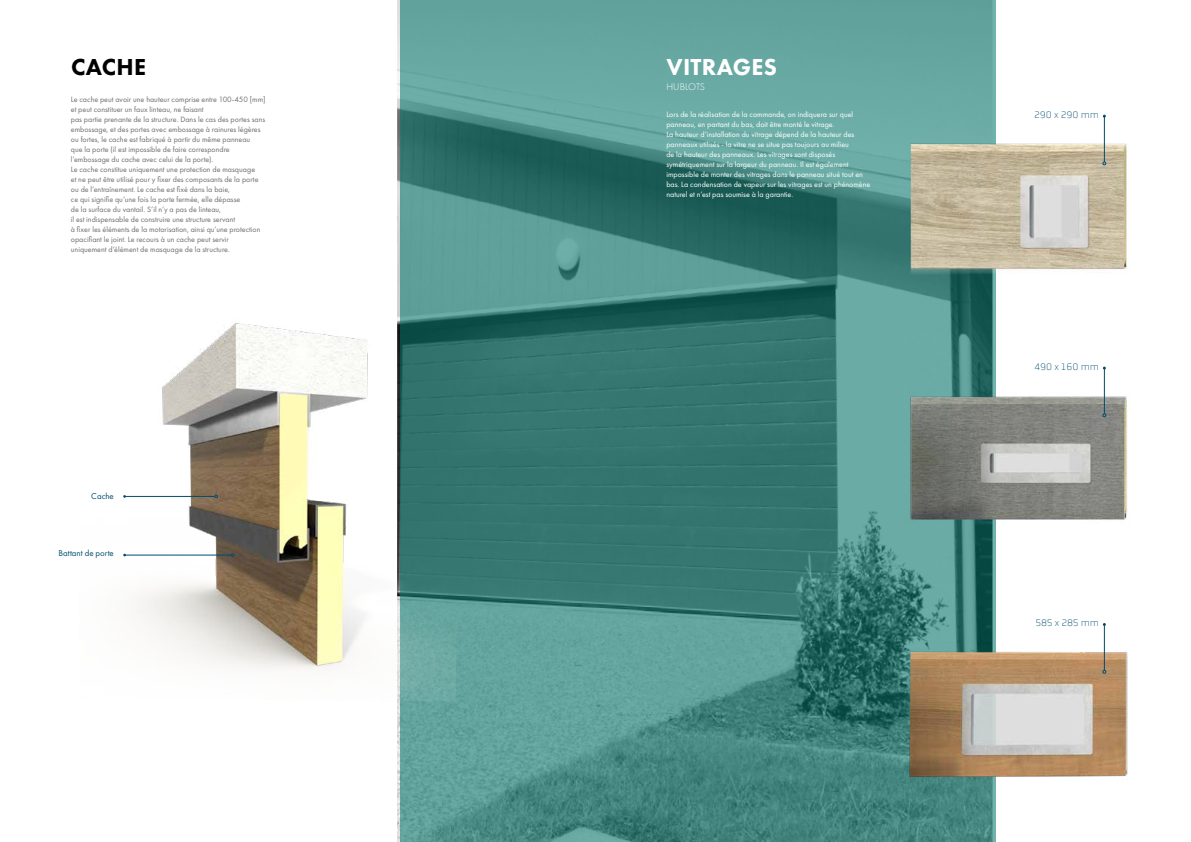
<style>
.page{position:relative;width:1191px;height:842px;background:#fff}
.page>*{position:absolute;margin:0;border:0;box-sizing:border-box;transform-origin:0 0}
.t1{font:800 24px "Futura PT";letter-spacing:.01em;color:#fff}
.t2{font:800 24px "Futura PT";letter-spacing:.01em;color:#000}
.t3{font:300 10px "Futura PT";letter-spacing:-.005em;color:#fff}
.t4{font:100 9.8px "Obvia";color:#004c70}
.t5{font:8.8px "Futura PT";color:#004c70}
.t6{font:8px/10px "Futura PT";color:#706f6f}
.t7{font:8px/10px "Futura PT";color:#fff}
</style>
<div class="page">
<svg style="left:400px;top:0;width:595px;height:842px;background:#498b84"></svg>
<img style="left:124px;top:301px;width:331px;height:399px">
<img style="left:903px;top:392px;width:224px;height:134px">
<img style="left:904px;top:645px;width:224px;height:140px">
<img style="left:901px;top:137px;width:226px;height:139px">
<hr style="left:125px;top:496px;width:90px;height:1px;background:#004c70">
<hr style="left:125px;top:555px;width:106px;height:1px;background:#004c70">
<svg style="left:231px;top:553px;width:3px;height:4px"></svg>
<hr style="left:1104px;top:116px;width:1px;height:46px;background:#004c70">
<svg style="left:1102px;top:162px;width:4px;height:3px"></svg>
<hr style="left:1104px;top:368px;width:1px;height:46px;background:#004c70">
<svg style="left:1102px;top:413px;width:4px;height:4px"></svg>
<hr style="left:1104px;top:624px;width:1px;height:46px;background:#004c70">
<svg style="left:1102px;top:670px;width:4px;height:4px"></svg>
<h1 class="t2" style="left:71px;top:52px;width:77px">CACHE</h1>
<p class="t6" style="left:71px;top:95px;width:196px">Le cache peut avoir une hauteur comprise entre 100-450 [mm] et peut constituer un faux linteau, ne faisant<br>pas partie prenante de la structure. Dans le cas des portes sans embossage, et des portes avec embossage à rainures légères ou fortes, le cache est fabriqué à partir du même panneau<br>que la porte (il est impossible de faire correspondre l’embossage du cache avec celui de la porte).<br>Le cache constitue uniquement une protection de masquage<br>et ne peut être utilisé pour y fixer des composants de la porte ou de l’entraînement. Le cache est fixé dans la baie,<br>ce qui signifie qu’une fois la porte fermée, elle dépasse<br>de la surface du vantail. S’il n’y a pas de linteau,<br>il est indispensable de construire une structure servant<br>à fixer les éléments de la motorisation, ainsi qu’une protection opacifiant le joint. Le recours à un cache peut servir uniquement d’élément de masquage de la structure.</p>
<p class="t5" style="left:91px;top:490px;width:24px">Cache</p>
<p class="t5" style="left:59px;top:548px;width:57px">Battant de porte</p>
<h1 class="t1" style="left:666px;top:52px;width:112px">VITRAGES</h1>
<p class="t7" style="left:666px;top:109px;width:205px">Lors de la réalisation de la commande, on indiquera sur quel panneau, en partant du bas, doit être monté le vitrage.<br>La hauteur d’installation du vitrage dépend de la hauteur des panneaux utilisés - la vitre ne se situe pas toujours au milieu<br>de la hauteur des panneaux. Les vitrages sont disposés symétriquement sur la largeur du panneau. Il est également impossible de monter des vitrages dans le panneau situé tout en bas. La condensation de vapeur sur les vitrages est un phénomène naturel et n’est pas soumise à la garantie.</p>
<p class="t4" style="left:1034px;top:109px;width:66px">290 x 290 mm</p>
<p class="t3" style="left:666px;top:81px;width:40px">HUBLOTS</p>
<p class="t4" style="left:1034px;top:361px;width:66px">490 x 160 mm</p>
<p class="t4" style="left:1035px;top:617px;width:65px">585 x 285 mm</p>
</div>
